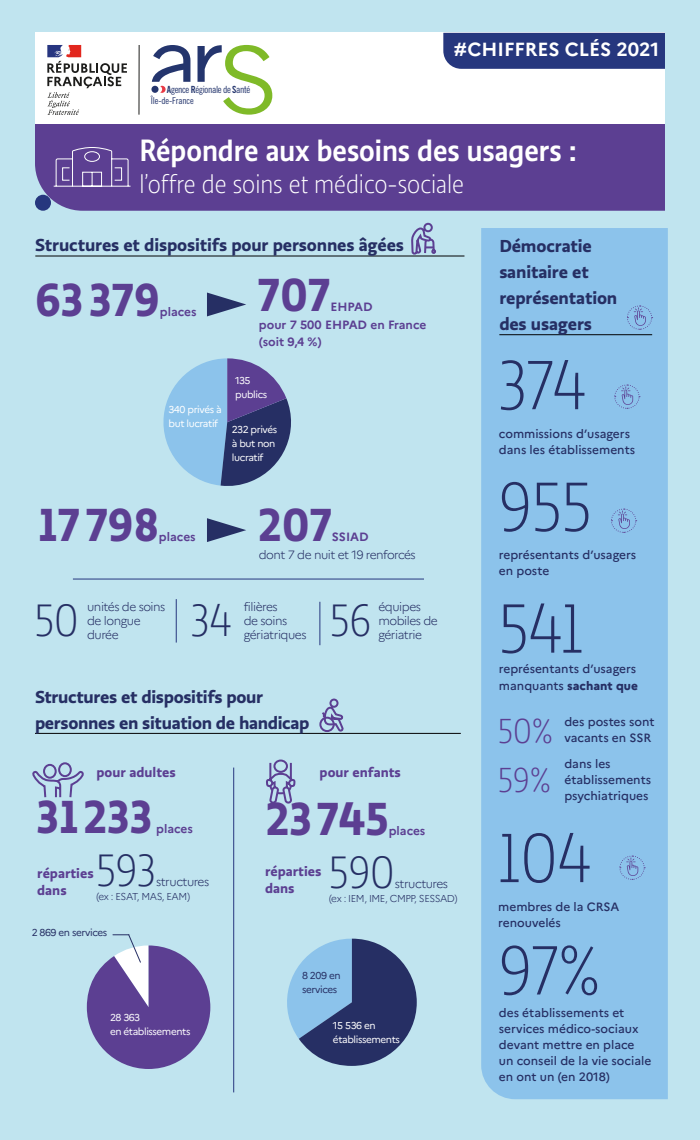
<style>
.page{position:relative;width:700px;height:1140px;background:#c0e4ef}
.page>*{position:absolute;margin:0;border:0;box-sizing:border-box;transform-origin:0 0}
.t1{font:300 72px "Ratio Display";color:#262f64}
.TEXTE{font:700 48px "Ratio Display";color:#5c3f92}
.TEXTE-2{font:300 47px "Ratio Display";color:#262f64}
.t2{font:300 36px "Ratio Display";color:#5c3f92}
.t3{font:500 32px "Ratio Display";color:#fff}
.t4{font:300 28px "Ratio Display";color:#fff}
.t5{font:700 19px "Marianne";color:#fff}
.TITRE{font:700 18px/26px "Ratio";letter-spacing:-.01em;color:#262f64}
.t6{font:700 14px/17px "Ratio";color:#5c3f92}
.t7{font:500 12px/16px "Marianne";color:#262f64}
.TEXTE-3{font:300 12px/14px "Marianne";letter-spacing:-.04em;color:#262f64}
.TEXTE-4{font:700 12px "Marianne";color:#5c3f92}
.TEXTE-5{font:10px/14px "Marianne";letter-spacing:-.04em;color:#fff}
.TEXTE-6{font:300 10px "Marianne";letter-spacing:-.04em;color:#262f64}
.TEXTE-7{font:10px/14px "Marianne";letter-spacing:-.04em;color:#262f64}
.t8{font:9.9px "Trade Gothic LT Std Cn 18";letter-spacing:-.04em;color:#24356d}
.t9{font:9.4px "Trade Gothic LT Std Cn 18";letter-spacing:-.01em;color:#24356d}
.s1{font-family:"Trade Gothic LT Std Bd Cn 20"}
.s2{font-weight:800}
</style>
<div class="page">
<div style="left:481px;top:228px;width:187px;height:871px;background:#8cc3eb"></div>
<div style="left:35px;top:124px;width:630px;height:87px;background:#5c3f92"></div>
<hr style="left:35px;top:256px;width:429px;height:1px;background:#020203">
<hr style="left:499px;top:334px;width:153px;height:1px;background:#020203">
<hr style="left:35px;top:733px;width:426px;height:1px;background:#020203">
<div style="left:35px;top:195px;width:16px;height:16px;background:#26377e;border-radius:50%"></div>
<svg style="left:207px;top:293px;width:39px;height:23px"></svg>
<svg style="left:207px;top:518px;width:39px;height:24px"></svg>
<hr style="left:176px;top:599px;width:1px;height:44px;background:#26377e">
<hr style="left:319px;top:602px;width:1px;height:43px;background:#26377e">
<svg style="left:266px;top:759px;width:30px;height:45px"></svg>
<svg style="left:32px;top:732px;width:54px;height:66px"></svg>
<hr style="left:233px;top:768px;width:1px;height:324px;background:#26377e">
<svg style="left:410px;top:222px;width:27px;height:34px"></svg>
<hr style="left:73px;top:579px;width:351px;height:1px;background:#26377e">
<svg style="left:53px;top:146px;width:79px;height:41px;background:#7158a0"></svg>
<svg style="left:320px;top:698px;width:25px;height:35px"></svg>
<div style="left:319px;top:717px;width:16px;height:15px;border:2px solid #5c3f92;border-radius:50%"></div>
<svg style="left:163px;top:358px;width:128px;height:128px"></svg>
<svg style="left:87px;top:934px;width:123px;height:135px"></svg>
<svg style="left:287px;top:939px;width:130px;height:127px"></svg>
<svg style="left:626px;top:305px;width:27px;height:25px"></svg>
<svg style="left:614px;top:384px;width:26px;height:25px"></svg>
<svg style="left:610px;top:508px;width:27px;height:25px"></svg>
<svg style="left:619px;top:855px;width:26px;height:25px"></svg>
<div style="left:35px;top:33px;width:630px;height:91px;background:#fff"></div>
<svg style="left:47px;top:45px;width:80px;height:70px"></svg>
<hr style="left:139px;top:45px;width:1px;height:70px;background:#1d1d1b">
<svg style="left:152px;top:45px;width:38px;height:37px"></svg>
<svg style="left:159px;top:86px;width:7px;height:7px"></svg>
<div style="left:155px;top:86px;width:7px;height:7px;background:#fff;border-radius:50%"></div>
<div style="left:151px;top:86px;width:8px;height:7px;background:#24356d;border-radius:50%"></div>
<svg style="left:198px;top:45px;width:74px;height:70px"></svg>
<div style="left:443px;top:33px;width:222px;height:36px;background:#26377e"></div>
<p class="t8" style="left:167px;top:84px;width:85px"><span class="s1">A</span>gence <span class="s1">R</span>égionale de <span class="s1">S</span>anté</p>
<p class="t9" style="left:151px;top:95px;width:44px">Île-de-France</p>
<p class="t5" style="left:454px;top:38px;width:207px">#CHIFFRES CLÉS 2021</p>
<p class="t3" style="left:139px;top:132px;width:440px">Répondre aux besoins des usagers :</p>
<p class="t4" style="left:139px;top:169px;width:326px">l’offre de soins et médico-sociale</p>
<p class="TITRE" style="left:35px;top:232px;width:370px">Structures et dispositifs pour personnes âgées</p>
<p class="TITRE" style="left:499px;top:233px;width:119px">Démocratie sanitaire et représentation des usagers</p>
<p class="t1" style="left:499px;top:347px;width:88px">374</p>
<p class="TEXTE" style="left:258px;top:265px;width:74px">707</p>
<p class="TEXTE" style="left:35px;top:270px;width:126px">63 379</p>
<p class="TEXTE-4" style="left:330px;top:300px;width:44px">EHPAD</p>
<p class="TEXTE-4" style="left:160px;top:304px;width:38px">places</p>
<p class="TEXTE-4" style="left:259px;top:317px;width:169px">pour 7 500 EHPAD en France</p>
<p class="TEXTE-4" style="left:259px;top:334px;width:65px">(soit 9,4 %)</p>
<p class="TEXTE-5" style="left:235px;top:374px;width:34px">135 publics</p>
<p class="TEXTE-5" style="left:169px;top:403px;width:55px">340 privés à but lucratif</p>
<p class="TEXTE-5" style="left:232px;top:423px;width:47px">232 privés à but non lucratif</p>
<p class="t7" style="left:499px;top:425px;width:138px">commissions d’usagers dans les établissements</p>
<p class="TEXTE" style="left:38px;top:495px;width:122px">17 798</p>
<p class="TEXTE-4" style="left:159px;top:530px;width:38px">places</p>
<p class="TEXTE" style="left:258px;top:495px;width:75px">207</p>
<p class="TEXTE-4" style="left:332px;top:529px;width:38px">SSIAD</p>
<p class="TEXTE-3" style="left:259px;top:548px;width:159px">dont 7 de nuit et 19 renforcés</p>
<p class="TEXTE-2" style="left:35px;top:596px;width:45px">50</p>
<p class="TEXTE-3" style="left:87px;top:599px;width:80px">unités de soins de longue durée</p>
<p class="TEXTE-2" style="left:191px;top:596px;width:41px">34</p>
<p class="TEXTE-3" style="left:244px;top:599px;width:64px">filières<br>de soins gériatriques</p>
<p class="TEXTE-2" style="left:330px;top:596px;width:43px">56</p>
<p class="TEXTE-3" style="left:378px;top:599px;width:61px">équipes mobiles de gériatrie</p>
<p class="TITRE" style="left:35px;top:683px;width:276px">Structures et dispositifs pour personnes en situation de handicap</p>
<p class="t6" style="left:97px;top:764px;width:81px">pour adultes</p>
<p class="t6" style="left:320px;top:764px;width:83px">pour enfants</p>
<p class="TEXTE" style="left:37px;top:787px;width:117px">31233</p>
<p class="TEXTE-4" style="left:156px;top:822px;width:38px">places</p>
<p class="TEXTE" style="left:266px;top:789px;width:124px">23745</p>
<p class="TEXTE-4" style="left:389px;top:823px;width:38px">places</p>
<p class="TEXTE-2" style="left:96px;top:846px;width:61px">593</p>
<p class="t6" style="left:37px;top:865px;width:58px">réparties dans</p>
<p class="TEXTE-3" style="left:156px;top:875px;width:55px">structures</p>
<p class="TEXTE-6" style="left:96px;top:891px;width:95px">(ex : ESAT, MAS, EAM)</p>
<p class="TEXTE-7" style="left:32px;top:926px;width:77px">2 869 en services</p>
<p class="t6" style="left:265px;top:862px;width:58px">réparties dans</p>
<p class="TEXTE-2" style="left:329px;top:847px;width:67px">590</p>
<p class="TEXTE-3" style="left:395px;top:877px;width:55px">structures</p>
<p class="TEXTE-6" style="left:329px;top:892px;width:130px">(ex : IEM, IME, CMPP, SESSAD)</p>
<p class="TEXTE-7" style="left:302px;top:969px;width:40px">8 209 en services</p>
<p class="TEXTE-5" style="left:110px;top:1010px;width:82px">28 363<br>en établissements</p>
<p class="TEXTE-5" style="left:333px;top:1018px;width:68px">15 536 en établissements</p>
<p class="t1" style="left:499px;top:469px;width:94px">955</p>
<p class="t7" style="left:499px;top:547px;width:139px">représentants d’usagers en poste</p>
<p class="t1" style="left:499px;top:590px;width:86px">541</p>
<p class="t7" style="left:499px;top:660px;width:141px;line-height:17px">représentants d’usagers manquants <span class="s2">sachant que</span></p>
<p class="t2" style="left:498px;top:712px;width:56px">50%</p>
<p class="t7" style="left:564px;top:714px;width:92px">des postes sont vacants en SSR</p>
<p class="t2" style="left:498px;top:761px;width:54px">59%</p>
<p class="t7" style="left:564px;top:755px;width:88px">dans les établissements psychiatriques</p>
<p class="t1" style="left:498px;top:820px;width:93px">104</p>
<p class="t7" style="left:498px;top:898px;width:123px">membres de la CRSA renouvelés</p>
<p class="t1" style="left:499px;top:932px;width:103px">97%</p>
<p class="t7" style="left:499px;top:1005px;width:154px">des établissements et services médico-sociaux devant mettre en place un conseil de la vie sociale en ont un (en 2018)</p>
</div>
